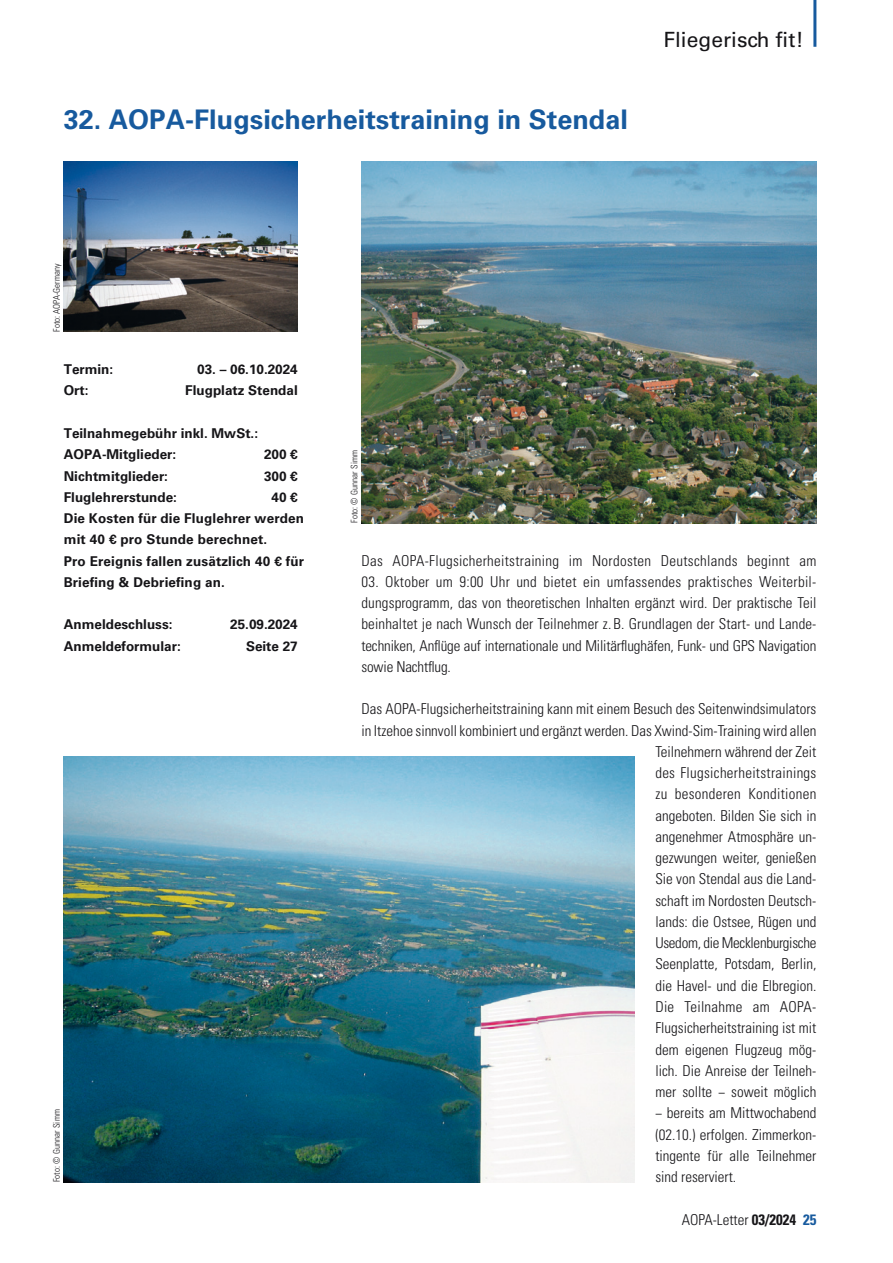
<style>
.page{position:relative;width:893px;height:1263px;background:#fff}
.page>*{position:absolute;margin:0;border:0;box-sizing:border-box;transform-origin:0 0}
.t1{font:700 27px "Univers LT";color:#175a9e}
.t2{font:21px "Univers LT";color:#161518}
.t3{font:300 condensed 15px/21.3px "Univers LT";color:#161518;text-align:justify}
.t4{font:300 condensed 15px "Univers LT";letter-spacing:.02em;color:#161518}
.t5{font:300 condensed 15px "Univers LT";letter-spacing:-.02em;color:#161518}
.t6{font:700 13.5px/21.3px "Univers LT";color:#161518}
.t7{font:300 condensed 9px "Univers LT";letter-spacing:.01em;color:#161518}
.s1{font-weight:700}
.s2{font-weight:700;color:#175a9e}
</style>
<div class="page">
<hr style="left:813px;top:0;width:3px;height:47px;background:#175a9e">
<img style="left:64px;top:162px;width:234px;height:170px">
<img style="left:361px;top:162px;width:455px;height:361px">
<img style="left:64px;top:757px;width:570px;height:425px">
<h1 class="t1" style="left:64px;top:104px;width:566px">32. AOPA-Flugsicherheitstraining in Stendal</h1>
<h2 class="t2" style="left:663px;top:27px;width:142px">Fliegerisch fit!</h2>
<p class="t7" style="left:51px;top:332px;width:70px;rotate:-90deg">Foto: AOPA-Germany</p>
<p class="t6" style="left:64px;top:359px;width:51px">Termin:</p>
<p class="t6" style="left:197px;top:359px;width:102px">03. – 06.10.2024</p>
<p class="t6" style="left:64px;top:380px;width:26px">Ort:</p>
<p class="t6" style="left:185px;top:380px;width:114px">Flugplatz Stendal</p>
<p class="t6" style="left:64px;top:423px;width:196px">Teilnahmegebühr inkl. MwSt.:<br>AOPA-Mitglieder:</p>
<p class="t6" style="left:264px;top:444px;width:35px">200 €</p>
<p class="t6" style="left:64px;top:465px;width:106px">Nichtmitglieder:</p>
<p class="t6" style="left:264px;top:465px;width:35px">300 €</p>
<p class="t6" style="left:64px;top:486px;width:115px">Fluglehrerstunde:</p>
<p class="t6" style="left:64px;top:486px;width:242px;text-indent:208px">40 €<br>Die Kosten für die Fluglehrer werden mit 40 € pro Stunde berechnet.<br>Pro Ereignis fallen zusätzlich 40 € für<br>Briefing &amp; Debriefing an.</p>
<p class="t6" style="left:64px;top:614px;width:110px">Anmeldeschluss:</p>
<p class="t6" style="left:230px;top:614px;width:69px">25.09.2024</p>
<p class="t6" style="left:64px;top:635px;width:119px">Anmeldeformular:</p>
<p class="t6" style="left:246px;top:635px;width:53px">Seite 27</p>
<p class="t7" style="left:51px;top:1182px;width:74px;rotate:-90deg">Foto: © Gunnar Simm</p>
<p class="t7" style="left:349px;top:523px;width:74px;rotate:-90deg">Foto: © Gunnar Simm</p>
<p class="t4" style="left:361px;top:551px;width:456px">Das AOPA-Flugsicherheitstraining im Nordosten Deutschlands beginnt am</p>
<p class="t3" style="left:361px;top:571px;width:456px">03. Oktober um 9:00 Uhr und bietet ein umfassendes praktisches Weiterbil&shy;dungsprogramm, das von theoretischen Inhalten ergänzt wird. Der praktische Teil beinhaltet je nach Wunsch der Teilnehmer z. B. Grundlagen der Start- und Lande&shy;techniken, Anflüge auf internationale und Militärflughäfen, Funk- und GPS Navigation sowie Nachtflug.</p>
<p class="t3" style="left:361px;top:698px;width:456px">Das AOPA-Flugsicherheitstraining kann mit einem Besuch des Seitenwindsimulators</p>
<p class="t3" style="left:361px;top:720px;width:456px">in Itzehoe sinnvoll kombiniert und ergänzt werden. Das Xwind-Sim-Training wird allen</p>
<p class="t3" style="left:655px;top:741px;width:163px">Teilnehmern während der Zeit</p>
<p class="t4" style="left:655px;top:764px;width:163px">des Flugsicherheitstrainings</p>
<p class="t4" style="left:655px;top:785px;width:163px">zu besonderen Konditionen</p>
<p class="t3" style="left:655px;top:805px;width:163px">angeboten. Bilden Sie sich in</p>
<p class="t3" style="left:655px;top:826px;width:163px">angenehmer Atmosphäre un-</p>
<p class="t3" style="left:655px;top:847px;width:163px">gezwungen weiter, genießen</p>
<p class="t3" style="left:655px;top:868px;width:163px">Sie von Stendal aus die Land-</p>
<p class="t3" style="left:655px;top:890px;width:163px">schaft im Nordosten Deutsch-</p>
<p class="t3" style="left:655px;top:911px;width:163px">lands: die Ostsee, Rügen und</p>
<p class="t5" style="left:655px;top:934px;width:163px">Usedom, die Mecklenburgische</p>
<p class="t3" style="left:655px;top:953px;width:163px">Seenplatte, Potsdam, Berlin,</p>
<p class="t3" style="left:655px;top:975px;width:163px">die Havel- und die Elbregion.</p>
<p class="t4" style="left:655px;top:998px;width:163px">Die Teilnahme am AOPA-</p>
<p class="t3" style="left:655px;top:1017px;width:163px">Flugsicherheitstraining ist mit</p>
<p class="t3" style="left:655px;top:1038px;width:163px">dem eigenen Flugzeug mög-</p>
<p class="t3" style="left:655px;top:1060px;width:163px">lich. Die Anreise der Teilneh-</p>
<p class="t3" style="left:655px;top:1081px;width:163px">mer sollte − soweit möglich</p>
<p class="t3" style="left:655px;top:1102px;width:163px">− bereits am Mittwochabend</p>
<p class="t3" style="left:655px;top:1123px;width:163px">(02.10.) erfolgen. Zimmerkon-</p>
<p class="t3" style="left:655px;top:1145px;width:163px">tingente für alle Teilnehmer</p>
<p class="t3" style="left:655px;top:1166px;width:82px">sind reserviert.</p>
<p class="t3" style="left:682px;top:1209px;width:136px">AOPA-Letter <span class="s1">03/2024</span> <span class="s2">25</span></p>
</div>
